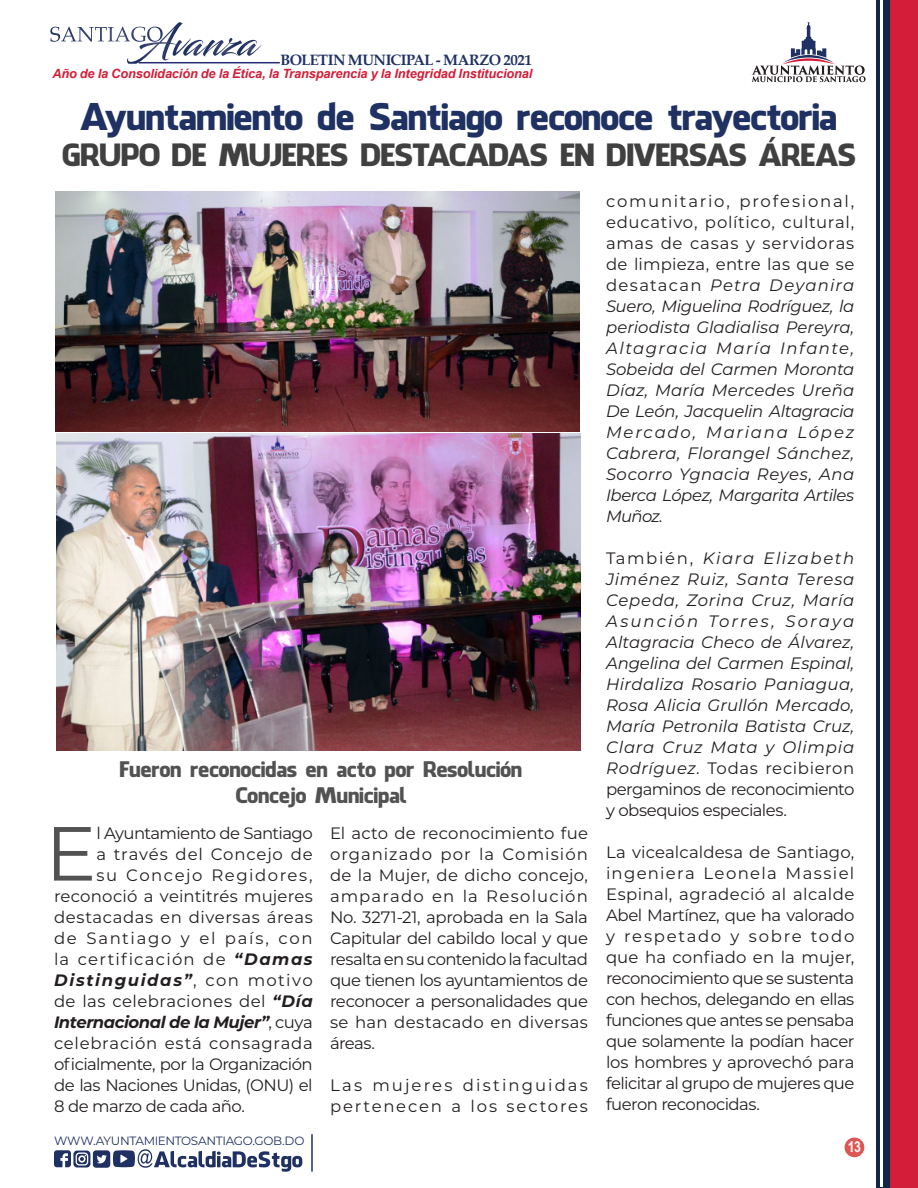
<style>
.page{position:relative;width:918px;height:1188px;background:#fff}
.page>*{position:absolute;margin:0;border:0;box-sizing:border-box;transform-origin:0 0}
.t1{font:76.5px "Montserrat";color:#525252}
.t2{font:36px "Facebook Letter Faces";letter-spacing:-.03em;color:#1f3162}
.t3{font:30px "Facebook Letter Faces";letter-spacing:-.025em;color:#404041}
.t4{font:21px "Facebook Letter Faces";letter-spacing:-.015em;color:#525252}
.t5{font:italic 16.5px/21px "Montserrat";letter-spacing:.005em;color:#231f20;text-align:justify}
.t6{font:16.5px/21px "Montserrat";letter-spacing:.02em;color:#231f20;text-align:justify}
.t7{font:16.5px "Montserrat";letter-spacing:-.035em;color:#231f20}
.t8{font:16.5px/21px "Montserrat";letter-spacing:.12em;color:#231f20}
.t9{font:italic 700 16.5px "Montserrat";letter-spacing:-.025em;color:#231f20}
.t10{font:16.5px "Montserrat";letter-spacing:.04em;color:#231f20}
.t11{font:16.5px "Montserrat";letter-spacing:-.04em;color:#231f20}
.t12{font:16.5px "Montserrat";letter-spacing:.075em;color:#231f20}
.t13{font:italic 700 16.5px "Montserrat";letter-spacing:.1em;color:#231f20}
.t14{font:16.5px "Montserrat";letter-spacing:.105em;color:#231f20}
.t15{font:16.5px "Montserrat";letter-spacing:.05em;color:#231f20}
.t16{font:16.5px "Montserrat";letter-spacing:.09em;color:#231f20}
.t17{font:16.5px "Montserrat";letter-spacing:-.03em;color:#231f20}
.t18{font:700 15px "Palatino Linotype";letter-spacing:-.035em;color:#1f3162}
.t19{font:700 15px "Arial Narrow";color:#fff}
.t20{font:italic 700 12.75px "Arial";letter-spacing:-.01em;color:#d21e38}
.t21{font:12px "Montserrat";letter-spacing:-.025em;color:#1f3162}
.s1{font-weight:700;font-style:italic}
.s2{font-weight:400;font-style:normal}
.s3{font-style:normal}
</style>
<div class="page">
<div style="left:890px;top:0;width:28px;height:1188px;background:#d21e38"></div>
<div style="left:876px;top:0;width:14px;height:1188px;background:#0f2649"></div>
<hr style="left:880px;top:0;width:3px;height:1187px;background:#fff">
<svg style="left:752px;top:22px;width:114px;height:60px"></svg>
<svg style="left:50px;top:22px;width:211px;height:42px"></svg>
<hr style="left:139px;top:62px;width:141px;height:1px;background:#262973">
<hr style="left:311px;top:1134px;width:2px;height:38px;background:#1f3162">
<div style="left:845px;top:1138px;width:19px;height:19px;background:#db5754;border-radius:50%"></div>
<svg style="left:54px;top:1149px;width:248px;height:23px"></svg>
<img style="left:56px;top:191px;width:524px;height:560px">
<p class="t18" style="left:281px;top:49px;width:253px">BOLETIN MUNICIPAL - MARZO 2021</p>
<p class="t20" style="left:52px;top:65px;width:481px">Año de la Consolidación de la Ética, la Transparencia y la Integridad Institucional</p>
<p class="t2" style="left:81px;top:95px;width:758px">Ayuntamiento de Santiago reconoce trayectoria</p>
<p class="t3" style="left:62px;top:136px;width:796px">GRUPO DE MUJERES DESTACADAS EN DIVERSAS ÁREAS</p>
<p class="t4" style="left:120px;top:757px;width:404px">Fueron reconocidas en acto por Resolución</p>
<p class="t4" style="left:235px;top:782px;width:173px">Concejo Municipal</p>
<p class="t1" style="left:45px;top:801px;width:53px">E</p>
<p class="t11" style="left:96px;top:821px;width:218px">l Ayuntamiento de Santiago</p>
<p class="t15" style="left:96px;top:842px;width:218px">a través del Concejo de</p>
<p class="t16" style="left:96px;top:863px;width:218px">su Concejo Regidores,</p>
<p class="t6" style="left:54px;top:885px;width:260px">reconoció a veintitrés mujeres</p>
<p class="t6" style="left:54px;top:906px;width:260px">destacadas en diversas áreas</p>
<p class="t14" style="left:54px;top:926px;width:260px">de Santiago y el país, con</p>
<p class="t12" style="left:54px;top:947px;width:260px">la certificación de <span class="s1">“Damas</span></p>
<p class="t13" style="left:54px;top:968px;width:260px">Distinguidas”<span class="s2">, con motivo</span></p>
<p class="t6" style="left:54px;top:990px;width:260px">de las celebraciones del <span class="s1">“Día</span></p>
<p class="t9" style="left:54px;top:1010px;width:260px">Internacional de la Mujer”<span class="s2">, cuya</span></p>
<p class="t10" style="left:54px;top:1031px;width:260px">celebración está consagrada</p>
<p class="t7" style="left:54px;top:1052px;width:260px">oficialmente, por la Organización</p>
<p class="t7" style="left:54px;top:1073px;width:260px">de las Naciones Unidas, (ONU) el</p>
<p class="t17" style="left:54px;top:1094px;width:192px">8 de marzo de cada año.</p>
<p class="t21" style="left:54px;top:1133px;width:252px">WWW.AYUNTAMIENTOSANTIAGO.GOB.DO</p>
<p class="t6" style="left:330px;top:822px;width:260px">El acto de reconocimiento fue organizado por la Comisión de la Mujer, de dicho concejo, amparado en la Resolución No. 3271-21, aprobada en la Sala Capitular del cabildo local y que resalta en su contenido la facultad que tienen los ayuntamientos de reconocer a personalidades que se han destacado en diversas áreas.</p>
<p class="t8" style="left:330px;top:1074px;width:260px">Las mujeres distinguidas pertenecen a los sectores</p>
<p class="t5" style="left:606px;top:190px;width:250px"><span class="s3">comunitario, profesional, educativo, político, cultural, amas de casas y servidoras de limpieza, entre las que se desatacan</span> Petra Deyanira Suero, Miguelina Rodríguez, la periodista Gladialisa Pereyra, Altagracia María Infante, Sobeida del Carmen Moronta Díaz, María Mercedes Ureña De León, Jacquelin Altagracia Mercado, Mariana López Cabrera, Florangel Sánchez, Socorro Ygnacia Reyes, Ana Iberca López, Margarita Artiles Muñoz.</p>
<p class="t5" style="left:606px;top:547px;width:250px"><span class="s3">También,</span> Kiara Elizabeth Jiménez Ruiz, Santa Teresa Cepeda, Zorina Cruz, María Asunción Torres, Soraya Altagracia Checo de Álvarez, Angelina del Carmen Espinal, Hirdaliza Rosario Paniagua, Rosa Alicia Grullón Mercado, María Petronila Batista Cruz, Clara Cruz Mata y Olimpia Rodríguez. <span class="s3">Todas recibieron pergaminos de reconocimiento y obsequios especiales.</span></p>
<p class="t6" style="left:606px;top:841px;width:250px">La vicealcaldesa de Santiago, ingeniera Leonela Massiel Espinal, agradeció al alcalde Abel Martínez, que ha valorado y respetado y sobre todo que ha confiado en la mujer, reconocimiento que se sustenta con hechos, delegando en ellas funciones que antes se pensaba que solamente la podían hacer los hombres y aprovechó para felicitar al grupo de mujeres que fueron reconocidas.</p>
<p class="t19" style="left:848px;top:1135px;width:15px">13</p>
</div>
